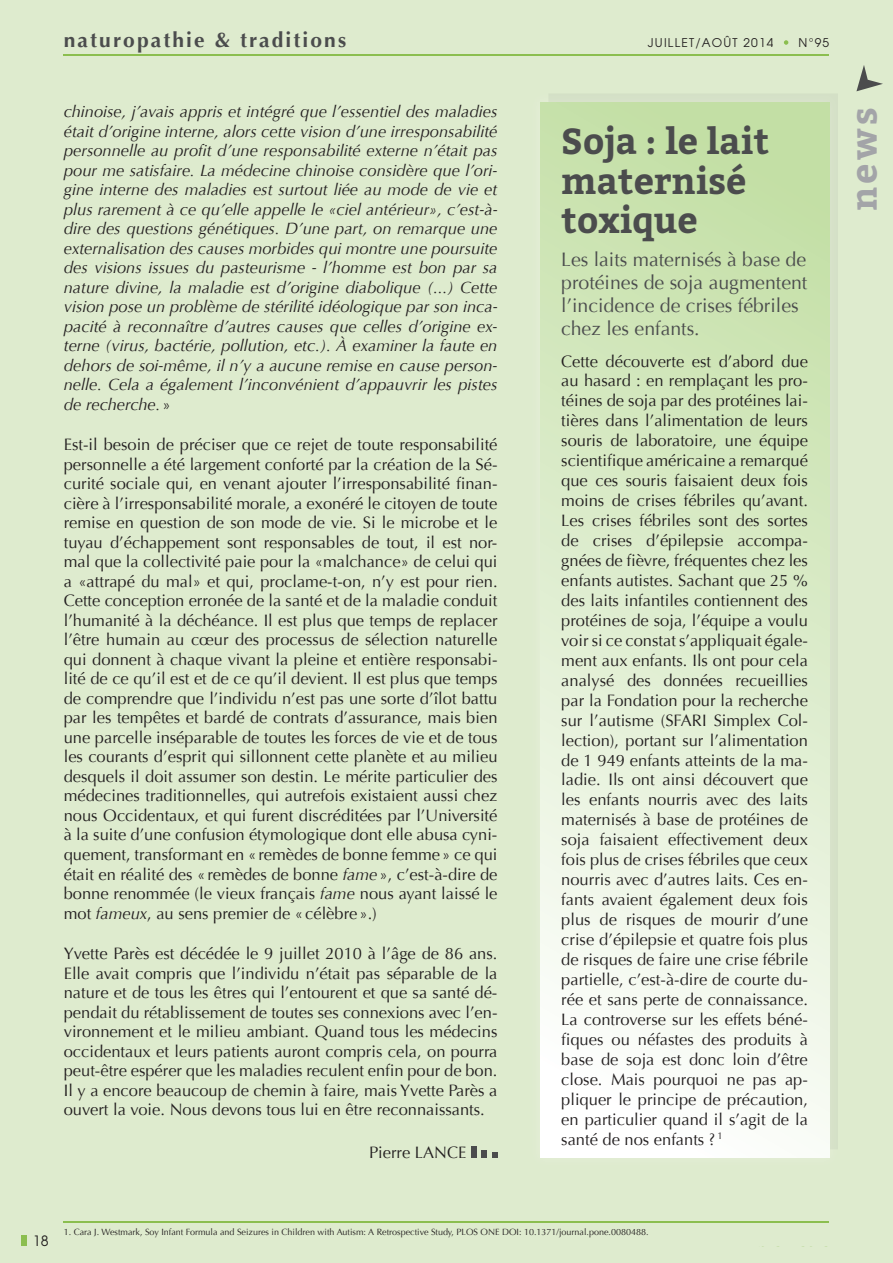
<style>
.page{position:relative;width:893px;height:1263px;background:#deebce}
.page>*{position:absolute;margin:0;border:0;box-sizing:border-box;transform-origin:0 0}
.t1{font:700 36px/39.5px "Bitter";color:#4b4c4d}
.t2{font:700 36px "Bitter";color:#a3a4a8}
.t3{font:700 21px "Optima";color:#4b4c4d}
.t4{font:19.5px/23px "Optima";color:#4b4c4d}
.t5{font:16.5px/20px "Optima";color:#231f20;text-align:justify}
.t6{font:italic 16.5px/19.5px "Optima";color:#231f20;text-align:justify}
.t7{font:14.25px "Avant Garde";color:#231f20}
.t8{font:12px "Avant Garde";letter-spacing:.1em;color:#231f20}
.t9{font:9px "Optima";color:#231f20}
.s1{font-style:normal}
.s2{font-style:italic}
</style>
<div class="page">
<hr style="left:64px;top:54px;width:765px;height:1px;background:#8bbe4f">
<svg style="left:784px;top:40px;width:4px;height:5px"></svg>
<div style="left:21px;top:1235px;width:6px;height:11px;background:#8bbe4f"></div>
<div style="left:471px;top:1146px;width:5px;height:11px;background:#4b4c4d"></div>
<div style="left:481px;top:1150px;width:6px;height:7px;background:#4b4c4d"></div>
<svg style="left:492px;top:1152px;width:5px;height:5px"></svg>
<img style="left:549px;top:94px;width:289px;height:1055px">
<div style="left:540px;top:102px;width:289px;height:1055px;background:linear-gradient(to bottom,#c1dea2,#fdfefd)"></div>
<svg style="left:856px;top:65px;width:27px;height:26px"></svg>
<hr style="left:64px;top:1221px;width:765px;height:2px;background:#8bbe4f">
<p class="t3" style="left:64px;top:28px;width:284px">naturopathie &amp; traditions</p>
<p class="t8" style="left:648px;top:35px;width:127px">JUILLET/AOÛT 2014</p>
<p class="t8" style="left:799px;top:35px;width:32px">N°95</p>
<p class="t6" style="left:64px;top:102px;width:435px">chinoise, j’avais appris et intégré que l’essentiel des maladies était d’origine interne, alors cette vision d’une irresponsabilité personnelle au profit d’une responsabilité externe n’était pas pour me satisfaire. La médecine chinoise considère que l’ori&shy;gine interne des maladies est surtout liée au mode de vie et plus rarement à ce qu’elle appelle le «ciel antérieur», c’est-à&shy;dire des questions génétiques. D’une part, on remarque une externalisation des causes morbides qui montre une poursuite des visions issues du pasteurisme - l’homme est bon par sa nature divine, la maladie est d’origine diabolique (...) Cette vision pose un problème de stérilité idéologique par son inca&shy;pacité à reconnaître d’autres causes que celles d’origine ex&shy;terne (virus, bactérie, pollution, etc.). À examiner la faute en dehors de soi-même, il n’y a aucune remise en cause person&shy;nelle. Cela a également l’inconvénient d’appauvrir les pistes de recherche. <span class="s1">»</span></p>
<p class="t5" style="left:64px;top:435px;width:435px;line-height:19.5px">Est-il besoin de préciser que ce rejet de toute responsabilité personnelle a été largement conforté par la création de la Sé&shy;curité sociale qui, en venant ajouter l’irresponsabilité finan&shy;cière à l’irresponsabilité morale, a exonéré le citoyen de toute remise en question de son mode de vie. Si le microbe et le tuyau d’échappement sont responsables de tout, il est nor&shy;mal que la collectivité paie pour la «malchance» de celui qui a «attrapé du mal» et qui, proclame-t-on, n’y est pour rien.<br>Cette conception erronée de la santé et de la maladie conduit l’humanité à la déchéance. Il est plus que temps de replacer l’être humain au cœur des processus de sélection naturelle qui donnent à chaque vivant la pleine et entière responsabi&shy;lité de ce qu’il est et de ce qu’il devient. Il est plus que temps de comprendre que l’individu n’est pas une sorte d’îlot battu par les tempêtes et bardé de contrats d’assurance, mais bien une parcelle inséparable de toutes les forces de vie et de tous les courants d’esprit qui sillonnent cette planète et au milieu desquels il doit assumer son destin. Le mérite particulier des médecines traditionnelles, qui autrefois existaient aussi chez nous Occidentaux, et qui furent discréditées par l’Université à la suite d’une confusion étymologique dont elle abusa cyni&shy;quement, transformant en « remèdes de bonne femme » ce qui était en réalité des « remèdes de bonne <span class="s2">fame</span> », c’est-à-dire de bonne renommée (le vieux français <span class="s2">fame</span> nous ayant laissé le mot <span class="s2">fameux</span>, au sens premier de « célèbre ».)</p>
<p class="t5" style="left:64px;top:944px;width:435px;line-height:19.5px">Yvette Parès est décédée le 9 juillet 2010 à l’âge de 86 ans.<br>Elle avait compris que l’individu n’était pas séparable de la nature et de tous les êtres qui l’entourent et que sa santé dé&shy;pendait du rétablissement de toutes ses connexions avec l’en&shy;vironnement et le milieu ambiant. Quand tous les médecins occidentaux et leurs patients auront compris cela, on pourra peut-être espérer que les maladies reculent enfin pour de bon.<br>Il y a encore beaucoup de chemin à faire, mais Yvette Parès a ouvert la voie. Nous devons tous lui en être reconnaissants.</p>
<p class="t5" style="left:369px;top:1142px;width:99px">Pierre LANCE</p>
<h1 class="t1" style="left:561px;top:122px;width:209px">soja : le lait maternisé toxique</h1>
<p class="t4" style="left:561px;top:249px;width:248px">Les laits maternisés à base de protéines de soja augmentent l’incidence de crises fébriles chez les enfants.</p>
<p class="t5" style="left:561px;top:351px;width:248px">Cette découverte est d’abord due au hasard : en remplaçant les pro&shy;téines de soja par des protéines lai&shy;tières dans l’alimentation de leurs souris de laboratoire, une équipe scientifique américaine a remarqué que ces souris faisaient deux fois moins de crises fébriles qu’avant.<br>Les crises fébriles sont des sortes de crises d’épilepsie accompa&shy;gnées de fièvre, fréquentes chez les enfants autistes. Sachant que 25 % des laits infantiles contiennent des protéines de soja, l’équipe a voulu voir si ce constat s’appliquait égale&shy;ment aux enfants. Ils ont pour cela analysé des données recueillies par la Fondation pour la recherche sur l’autisme (SFARI Simplex Col&shy;lection), portant sur l’alimentation de 1 949 enfants atteints de la ma&shy;ladie. Ils ont ainsi découvert que les enfants nourris avec des laits maternisés à base de protéines de soja faisaient effectivement deux fois plus de crises fébriles que ceux nourris avec d’autres laits. Ces en&shy;fants avaient également deux fois plus de risques de mourir d’une crise d’épilepsie et quatre fois plus de risques de faire une crise fébrile partielle, c’est-à-dire de courte du&shy;rée et sans perte de connaissance.<br>La controverse sur les effets béné&shy;fiques ou néfastes des produits à base de soja est donc loin d’être close. Mais pourquoi ne pas ap&shy;pliquer le principe de précaution, en particulier quand il s’agit de la santé de nos enfants ? <sup>1</sup></p>
<h1 class="t2" style="left:842px;top:211px;width:106px;rotate:-90deg">news</h1>
<p class="t7" style="left:33px;top:1232px;width:17px">18</p>
<p class="t9" style="left:64px;top:1227px;width:586px">1. Cara J. Westmark, Soy Infant Formula and Seizures in Children with Autism: A Retrospective Study, PLOS ONE DOI: 10.1371/journal.pone.0080488.</p>
</div>
